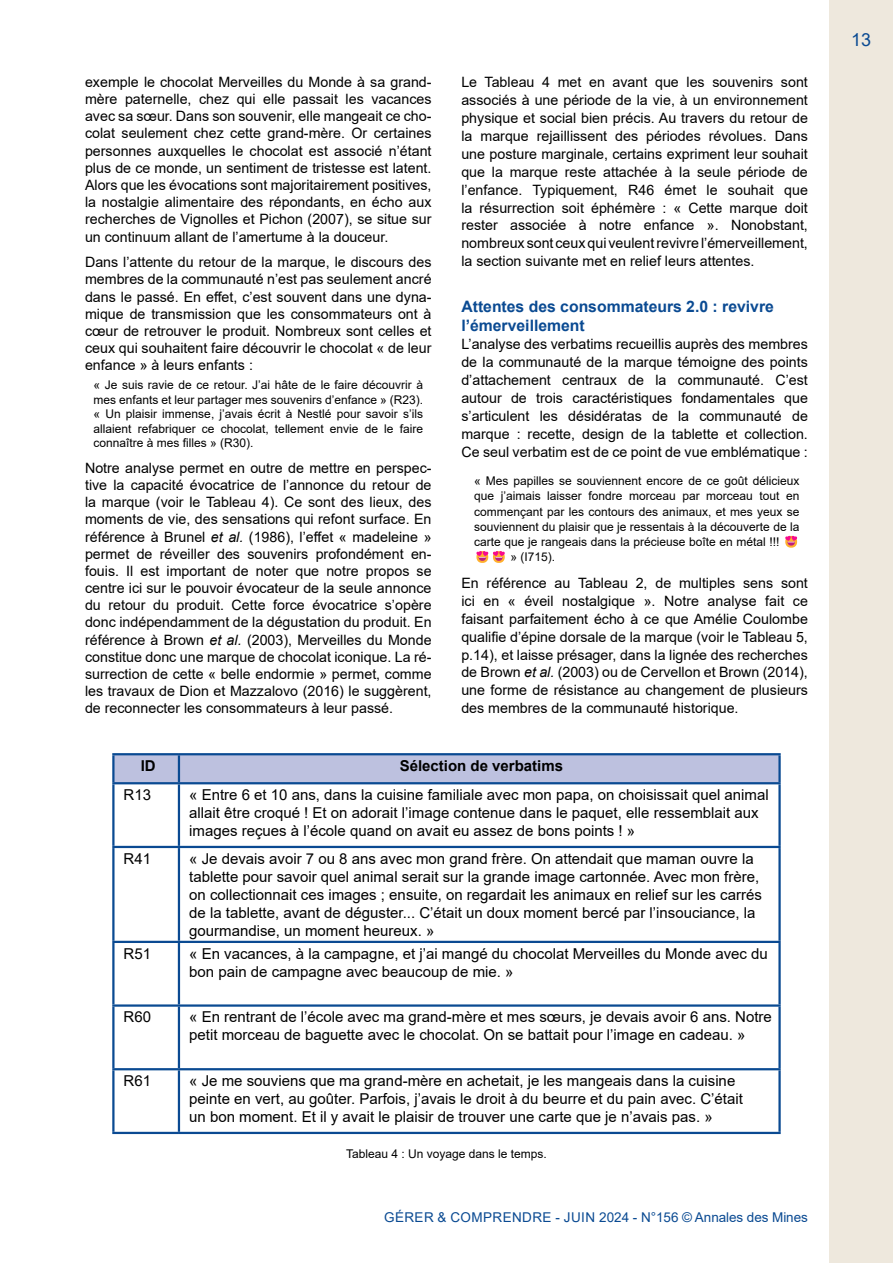
<style>
.page{position:relative;width:893px;height:1263px;background:#fff}
.page>*{position:absolute;margin:0;border:0;box-sizing:border-box;transform-origin:0 0}
.t1{font:18px "Arial";color:#0a4a92}
.t2{font:700 15.75px/19.8px "Arial";color:#0a4a92}
.t3{font:15px/18px "Arial";color:#000}
.t4{font:700 15px "Arial";color:#000}
.t5{font:14.25px/17.2px "Arial";color:#000;text-align:justify}
.t6{font:13.5px "Arial";color:#0a4a92}
.t7{font:12px/14.5px "Arial";color:#000;text-align:justify}
.s1{font-style:italic}
</style>
<div class="page">
<div style="left:829px;top:0;width:64px;height:1263px;background:#eee8dd"></div>
<div style="left:115px;top:755px;width:663px;height:27px;background:#bdc1df"></div>
<hr style="left:112px;top:753px;width:67px;height:2px;background:#0a4a92">
<hr style="left:112px;top:755px;width:3px;height:27px;background:#0a4a92">
<hr style="left:179px;top:753px;width:602px;height:2px;background:#0a4a92">
<hr style="left:178px;top:755px;width:2px;height:27px;background:#0a4a92">
<hr style="left:778px;top:755px;width:3px;height:27px;background:#0a4a92">
<hr style="left:112px;top:782px;width:67px;height:2px;background:#0a4a92">
<hr style="left:112px;top:784px;width:3px;height:62px;background:#0a4a92">
<hr style="left:179px;top:782px;width:602px;height:2px;background:#0a4a92">
<hr style="left:178px;top:784px;width:2px;height:62px;background:#0a4a92">
<hr style="left:778px;top:784px;width:3px;height:62px;background:#0a4a92">
<hr style="left:112px;top:846px;width:67px;height:2px;background:#0a4a92">
<hr style="left:112px;top:848px;width:3px;height:93px;background:#0a4a92">
<hr style="left:179px;top:846px;width:602px;height:2px;background:#0a4a92">
<hr style="left:178px;top:848px;width:2px;height:93px;background:#0a4a92">
<hr style="left:778px;top:848px;width:3px;height:93px;background:#0a4a92">
<hr style="left:112px;top:941px;width:67px;height:2px;background:#0a4a92">
<hr style="left:112px;top:943px;width:3px;height:61px;background:#0a4a92">
<hr style="left:179px;top:941px;width:602px;height:2px;background:#0a4a92">
<hr style="left:178px;top:943px;width:2px;height:61px;background:#0a4a92">
<hr style="left:778px;top:943px;width:3px;height:61px;background:#0a4a92">
<hr style="left:112px;top:1004px;width:67px;height:3px;background:#0a4a92">
<hr style="left:112px;top:1007px;width:3px;height:61px;background:#0a4a92">
<hr style="left:179px;top:1004px;width:602px;height:3px;background:#0a4a92">
<hr style="left:178px;top:1007px;width:2px;height:61px;background:#0a4a92">
<hr style="left:778px;top:1007px;width:3px;height:61px;background:#0a4a92">
<hr style="left:112px;top:1068px;width:67px;height:2px;background:#0a4a92">
<hr style="left:112px;top:1070px;width:3px;height:62px;background:#0a4a92">
<hr style="left:179px;top:1068px;width:602px;height:2px;background:#0a4a92">
<hr style="left:178px;top:1070px;width:2px;height:62px;background:#0a4a92">
<hr style="left:778px;top:1070px;width:3px;height:62px;background:#0a4a92">
<hr style="left:112px;top:1132px;width:67px;height:2px;background:#0a4a92">
<hr style="left:179px;top:1132px;width:602px;height:2px;background:#0a4a92">
<p class="t5" style="left:85px;top:73px;width:348px">exemple le chocolat Merveilles du Monde à sa grand&shy;mère paternelle, chez qui elle passait les vacances avec sa sœur. Dans son souvenir, elle mangeait ce cho&shy;colat seulement chez cette grand-mère. Or certaines personnes auxquelles le chocolat est associé n’étant plus de ce monde, un sentiment de tristesse est latent.<br>Alors que les évocations sont majoritairement positives, la nostalgie alimentaire des répondants, en écho aux recherches de Vignolles et Pichon (2007), se situe sur un continuum allant de l’amertume à la douceur.</p>
<p class="t5" style="left:85px;top:254px;width:348px">Dans l’attente du retour de la marque, le discours des membres de la communauté n’est pas seulement ancré dans le passé. En effet, c’est souvent dans une dyna&shy;mique de transmission que les consommateurs ont à cœur de retrouver le produit. Nombreux sont celles et ceux qui souhaitent faire découvrir le chocolat « de leur enfance » à leurs enfants :</p>
<p class="t7" style="left:94px;top:378px;width:331px">« Je suis ravie de ce retour. J’ai hâte de le faire découvrir à mes enfants et leur partager mes souvenirs d’enfance » (R23). « Un plaisir immense, j’avais écrit à Nestlé pour savoir s’ils allaient refabriquer ce chocolat, tellement envie de le faire connaître à mes filles » (R30).</p>
<p class="t5" style="left:85px;top:459px;width:348px">Notre analyse permet en outre de mettre en perspec&shy;tive la capacité évocatrice de l’annonce du retour de la marque (voir le Tableau 4). Ce sont des lieux, des moments de vie, des sensations qui refont surface. En référence à Brunel <span class="s1">et al.</span> (1986), l’effet « madeleine » permet de réveiller des souvenirs profondément en&shy;fouis. Il est important de noter que notre propos se centre ici sur le pouvoir évocateur de la seule annonce du retour du produit. Cette force évocatrice s’opère donc indépendamment de la dégustation du produit. En référence à Brown <span class="s1">et al.</span> (2003), Merveilles du Monde constitue donc une marque de chocolat iconique. La ré&shy;surrection de cette « belle endormie » permet, comme les travaux de Dion et Mazzalovo (2016) le suggèrent, de reconnecter les consommateurs à leur passé.</p>
<p class="t5" style="left:461px;top:73px;width:348px;line-height:18px">Le Tableau 4 met en avant que les souvenirs sont associés à une période de la vie, à un environnement physique et social bien précis. Au travers du retour de la marque rejaillissent des périodes révolues. Dans une posture marginale, certains expriment leur souhait que la marque reste attachée à la seule période de l’enfance. Typiquement, R46 émet le souhait que la résurrection soit éphémère : « Cette marque doit rester associée à notre enfance ». Nonobstant, nombreux sont ceux qui veulent revivre l’émerveillement, la section suivante met en relief leurs attentes.</p>
<p class="t2" style="left:461px;top:296px;width:314px">Attentes des consommateurs 2.0 : revivre l’émerveillement</p>
<p class="t5" style="left:461px;top:335px;width:348px;line-height:18px">L’analyse des verbatims recueillis auprès des membres de la communauté de la marque témoigne des points d’attachement centraux de la communauté. C’est autour de trois caractéristiques fondamentales que s’articulent les désidératas de la communauté de marque : recette, design de la tablette et collection.<br>Ce seul verbatim est de ce point de vue emblématique :</p>
<p class="t7" style="left:474px;top:473px;width:327px">« Mes papilles se souviennent encore de ce goût délicieux</p>
<p class="t7" style="left:474px;top:489px;width:327px">que j’aimais laisser fondre morceau par morceau tout en</p>
<p class="t7" style="left:474px;top:504px;width:327px">commençant par les contours des animaux, et mes yeux se</p>
<p class="t7" style="left:474px;top:519px;width:327px">souviennent du plaisir que je ressentais à la découverte de la</p>
<p class="t7" style="left:474px;top:534px;width:307px">carte que je rangeais dans la précieuse boîte en métal !!!</p>
<p class="t7" style="left:510px;top:550px;width:46px">» (I715).</p>
<p class="t5" style="left:461px;top:574px;width:348px;line-height:18px">En référence au Tableau 2, de multiples sens sont ici en « éveil nostalgique ». Notre analyse fait ce faisant parfaitement écho à ce que Amélie Coulombe qualifie d’épine dorsale de la marque (voir le Tableau 5, p.14), et laisse présager, dans la lignée des recherches de Brown <span class="s1">et al.</span> (2003) ou de Cervellon et Brown (2014), une forme de résistance au changement de plusieurs des membres de la communauté historique.</p>
<p class="t4" style="left:141px;top:755px;width:16px">ID</p>
<p class="t4" style="left:400px;top:755px;width:165px">Sélection de verbatims</p>
<p class="t3" style="left:124px;top:786px;width:29px">R13</p>
<p class="t3" style="left:189px;top:786px;width:581px">« Entre 6 et 10 ans, dans la cuisine familiale avec mon papa, on choisissait quel animal allait être croqué ! Et on adorait l’image contenue dans le paquet, elle ressemblait aux images reçues à l’école quand on avait eu assez de bons points ! »</p>
<p class="t3" style="left:124px;top:849px;width:29px">R41</p>
<p class="t3" style="left:189px;top:849px;width:574px">« Je devais avoir 7 ou 8 ans avec mon grand frère. On attendait que maman ouvre la tablette pour savoir quel animal serait sur la grande image cartonnée. Avec mon frère, on collectionnait ces images ; ensuite, on regardait les animaux en relief sur les carrés de la tablette, avant de déguster... C’était un doux moment bercé par l’insouciance, la gourmandise, un moment heureux. »</p>
<p class="t3" style="left:124px;top:944px;width:29px">R51</p>
<p class="t3" style="left:189px;top:944px;width:580px">« En vacances, à la campagne, et j’ai mangé du chocolat Merveilles du Monde avec du bon pain de campagne avec beaucoup de mie. »</p>
<p class="t3" style="left:124px;top:1008px;width:29px">R60</p>
<p class="t3" style="left:189px;top:1008px;width:584px">« En rentrant de l’école avec ma grand-mère et mes sœurs, je devais avoir 6 ans. Notre petit morceau de baguette avec le chocolat. On se battait pour l’image en cadeau. »</p>
<p class="t3" style="left:124px;top:1072px;width:29px">R61</p>
<p class="t3" style="left:189px;top:1072px;width:555px">« Je me souviens que ma grand-mère en achetait, je les mangeais dans la cuisine peinte en vert, au goûter. Parfois, j’avais le droit à du beurre et du pain avec. C’était un bon moment. Et il y avait le plaisir de trouver une carte que je n’avais pas. »</p>
<p class="t7" style="left:346px;top:1147px;width:202px">Tableau 4 : Un voyage dans le temps.</p>
<p class="t6" style="left:384px;top:1208px;width:425px">GÉRER &amp; COMPRENDRE - JUIN 2024 - N°156 © Annales des Mines</p>
<p class="t1" style="left:851px;top:27px;width:22px">13</p>
</div>
